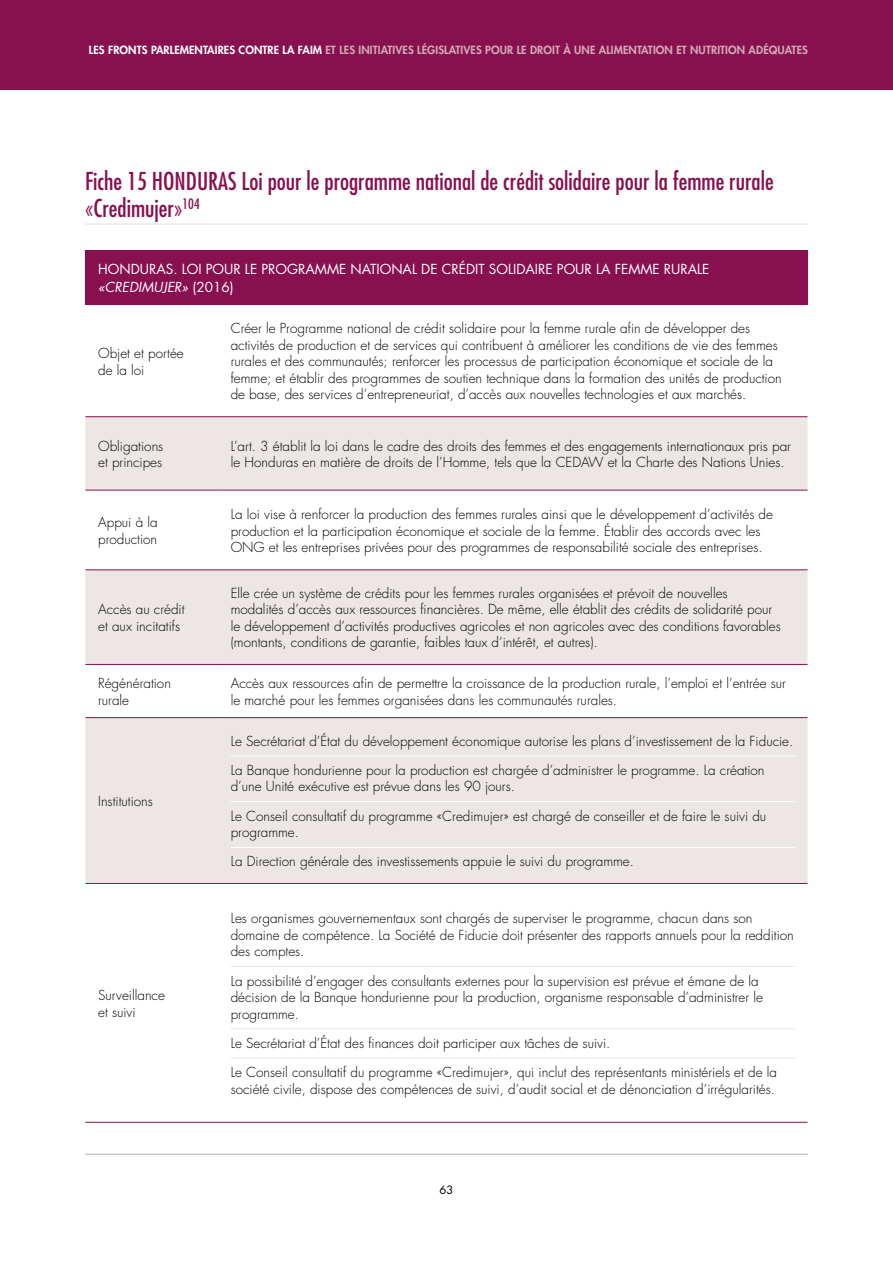
<style>
.page{position:relative;width:893px;height:1263px;background:#fff}
.page>*{position:absolute;margin:0;border:0;box-sizing:border-box;transform-origin:0 0}
.t1{font:condensed 24px/27px "Futura Std";color:#891050}
.t2{font:300 13.5px/16.5px "Futura Std";color:#000}
.t3{font:13.5px/18px "Futura Std";color:#fff}
.t4{font:11.25px "Futura Std";color:#000}
.t5{font:800 10.95px "Futura Std";letter-spacing:.01em;color:#d0aab6}
.s1{color:#fff}
.s2{font-style:italic}
</style>
<div class="page">
<hr style="left:85px;top:1154px;width:723px;height:1px;background:#afb1b4">
<div style="left:0;top:0;width:893px;height:89px;background:#891050"></div>
<div style="left:85px;top:250px;width:722px;height:55px;background:#891050"></div>
<div style="left:85px;top:417px;width:722px;height:466px;background:#ece7e4"></div>
<svg style="left:85px;top:491px;width:722px;height:226px"></svg>
<hr style="left:85px;top:883px;width:133px;height:1px;background:#891050">
<hr style="left:218px;top:883px;width:589px;height:1px;background:#891050">
<hr style="left:807px;top:250px;width:1px;height:55px;background:#891050">
<hr style="left:85px;top:416px;width:133px;height:1px;background:#891050">
<hr style="left:218px;top:416px;width:589px;height:1px;background:#891050">
<hr style="left:85px;top:490px;width:133px;height:1px;background:#891050">
<hr style="left:218px;top:490px;width:589px;height:1px;background:#891050">
<hr style="left:85px;top:569px;width:133px;height:1px;background:#891050">
<hr style="left:218px;top:569px;width:589px;height:1px;background:#891050">
<hr style="left:85px;top:664px;width:133px;height:1px;background:#891050">
<hr style="left:218px;top:664px;width:589px;height:1px;background:#891050">
<hr style="left:85px;top:717px;width:133px;height:1px;background:#891050">
<hr style="left:218px;top:717px;width:589px;height:1px;background:#891050">
<hr style="left:85px;top:1122px;width:133px;height:1px;background:#891050">
<hr style="left:218px;top:1122px;width:589px;height:1px;background:#891050">
<hr style="left:231px;top:755px;width:564px;height:1px;background:#fff">
<hr style="left:231px;top:801px;width:564px;height:1px;background:#fff">
<hr style="left:231px;top:847px;width:564px;height:1px;background:#fff">
<hr style="left:231px;top:966px;width:564px;height:1px;background:#ece7e4">
<hr style="left:231px;top:1028px;width:564px;height:1px;background:#ece7e4">
<hr style="left:231px;top:1057px;width:564px;height:1px;background:#ece7e4">
<hr style="left:85px;top:223px;width:723px;height:2px;background:#ece7e4">
<p class="t5" style="left:89px;top:43px;width:720px"><span class="s1">LES FRONTS PARLEMENTAIRES CONTRE LA FAIM</span> ET LES INITIATIVES LÉGISLATIVES POUR LE DROIT À UNE ALIMENTATION ET NUTRITION ADÉQUATES</p>
<h1 class="t1" style="left:85px;top:167px;width:690px">Fiche 15 HONDURAS Loi pour le programme national de crédit solidaire pour la femme rurale «Credimujer»<sup>104</sup></h1>
<p class="t3" style="left:98px;top:260px;width:613px">HONDURAS. LOI POUR LE PROGRAMME NATIONAL DE CRÉDIT SOLIDAIRE POUR LA FEMME RURALE <span class="s2">«CREDIMUJER»</span> (2016)</p>
<p class="t2" style="left:98px;top:345px;width:87px">Objet et portée de la loi</p>
<p class="t2" style="left:231px;top:320px;width:553px">Créer le Programme national de crédit solidaire pour la femme rurale afin de développer des activités de production et de services qui contribuent à améliorer les conditions de vie des femmes rurales et des communautés; renforcer les processus de participation économique et sociale de la femme; et établir des programmes de soutien technique dans la formation des unités de production de base, des services d’entrepreneuriat, d’accès aux nouvelles technologies et aux marchés.</p>
<p class="t2" style="left:98px;top:438px;width:67px">Obligations et principes</p>
<p class="t2" style="left:231px;top:438px;width:562px">L’art. 3 établit la loi dans le cadre des droits des femmes et des engagements internationaux pris par le Honduras en matière de droits de l’Homme, tels que la CEDAW et la Charte des Nations Unies.</p>
<p class="t2" style="left:98px;top:514px;width:61px">Appui à la production</p>
<p class="t2" style="left:231px;top:506px;width:544px">La loi vise à renforcer la production des femmes rurales ainsi que le développement d’activités de production et la participation économique et sociale de la femme. Établir des accords avec les<br>ONG et les entreprises privées pour des programmes de responsabilité sociale des entreprises.</p>
<p class="t2" style="left:98px;top:602px;width:88px">Accès au crédit et aux incitatifs</p>
<p class="t2" style="left:231px;top:585px;width:552px">Elle crée un système de crédits pour les femmes rurales organisées et prévoit de nouvelles modalités d’accès aux ressources financières. De même, elle établit des crédits de solidarité pour le développement d’activités productives agricoles et non agricoles avec des conditions favorables (montants, conditions de garantie, faibles taux d’intérêt, et autres).</p>
<p class="t2" style="left:98px;top:675px;width:74px">Régénération rurale</p>
<p class="t2" style="left:231px;top:675px;width:557px">Accès aux ressources afin de permettre la croissance de la production rurale, l’emploi et l’entrée sur le marché pour les femmes organisées dans les communautés rurales.</p>
<p class="t2" style="left:98px;top:793px;width:56px">Institutions</p>
<p class="t2" style="left:98px;top:987px;width:68px">Surveillance et suivi</p>
<p class="t2" style="left:231px;top:726px;width:564px;line-height:29.2px">Le Secrétariat d’État du développement économique autorise les plans d’investissement de la Fiducie.<br>La Banque hondurienne pour la production est chargée d’administrer le programme. La création</p>
<p class="t2" style="left:231px;top:772px;width:537px;line-height:29.2px">d’une Unité exécutive est prévue dans les 90 jours.<br>Le Conseil consultatif du programme «Credimujer» est chargé de conseiller et de faire le suivi du</p>
<p class="t2" style="left:231px;top:818px;width:405px;line-height:29.2px">programme.<br>La Direction générale des investissements appuie le suivi du programme.</p>
<p class="t2" style="left:231px;top:910px;width:565px">Les organismes gouvernementaux sont chargés de superviser le programme, chacun dans son domaine de compétence. La Société de Fiducie doit présenter des rapports annuels pour la reddition des comptes.</p>
<p class="t2" style="left:231px;top:973px;width:534px">La possibilité d’engager des consultants externes pour la supervision est prévue et émane de la décision de la Banque hondurienne pour la production, organisme responsable d’administrer le programme.</p>
<p class="t2" style="left:231px;top:1029px;width:548px;line-height:29.2px">Le Secrétariat d’État des finances doit participer aux tâches de suivi.<br>Le Conseil consultatif du programme «Credimujer», qui inclut des représentants ministériels et de la</p>
<p class="t2" style="left:231px;top:1081px;width:546px">société civile, dispose des compétences de suivi, d’audit social et de dénonciation d’irrégularités.</p>
<p class="t4" style="left:440px;top:1183px;width:15px">63</p>
</div>
